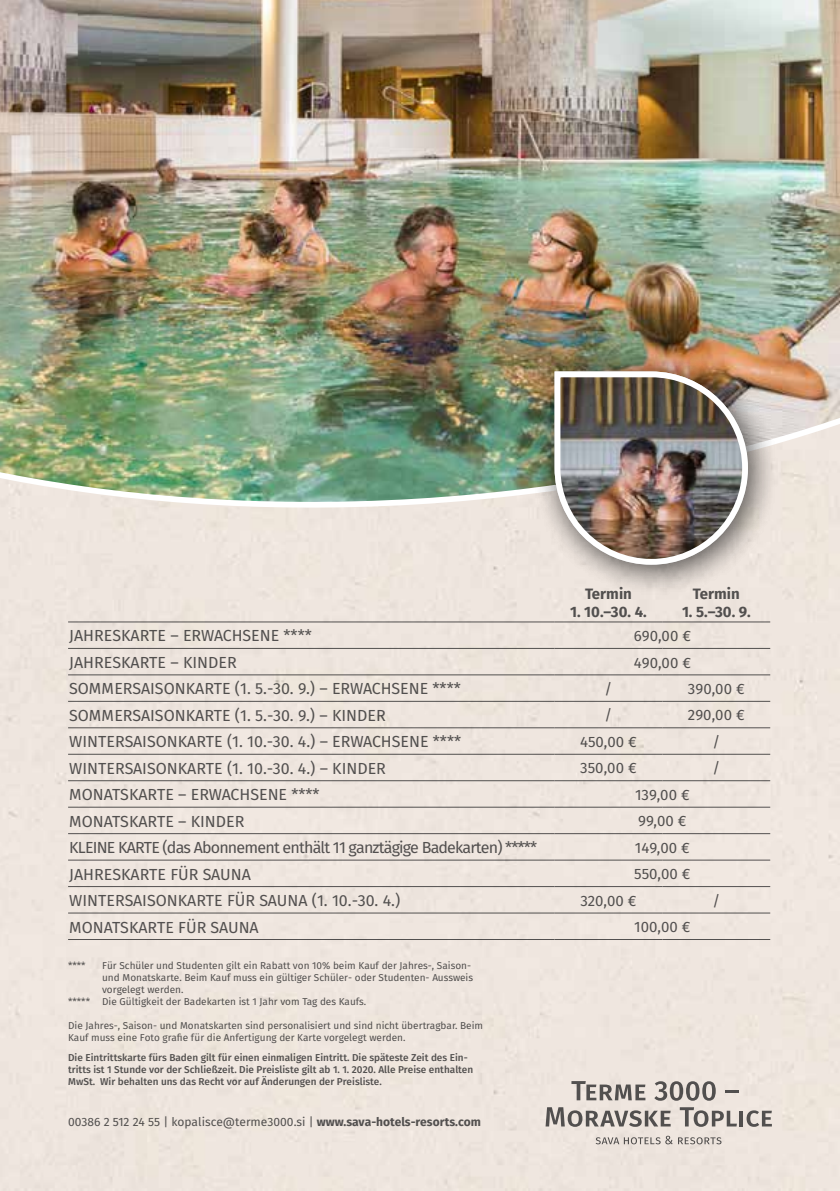
<style>
.page{position:relative;width:840px;height:1191px;background:#fff}
.page>*{position:absolute;margin:0;border:0;box-sizing:border-box;transform-origin:0 0}
.t1{font:16px "Fira Sans";color:#58595b}
.t2{font:16px "Fira Sans";letter-spacing:-.05em;color:#58595b}
.t3{font:15px "Fira Sans";color:#58595b}
.t4{font:700 15px "Fira Sans";color:#58595b}
.t5{font:12px "Fira Sans";color:#58595b}
.t6{font:10px/12px "Fira Sans";color:#58595b}
.t7{font:500 10px/12px "Fira Sans";color:#58595b}
.s1{font-weight:700}
</style>
<div class="page">
<div style="left:0;top:517px;width:839px;height:674px;background:#efe6df"></div>
<img style="left:0;top:0;width:839px;height:407px">
<img style="left:0;top:407px;width:839px;height:110px">
<div style="left:531px;top:349px;width:248px;height:247px;background:#000;opacity:.4"></div>
<img style="left:551px;top:368px;width:199px;height:199px">
<hr style="left:68px;top:648px;width:486px;height:1px;background:#58595b">
<hr style="left:554px;top:648px;width:108px;height:1px;background:#58595b">
<hr style="left:662px;top:648px;width:107px;height:1px;background:#58595b">
<hr style="left:68px;top:674px;width:486px;height:1px;background:#58595b">
<hr style="left:554px;top:674px;width:108px;height:1px;background:#58595b">
<hr style="left:662px;top:674px;width:107px;height:1px;background:#58595b">
<hr style="left:68px;top:701px;width:486px;height:1px;background:#58595b">
<hr style="left:554px;top:701px;width:108px;height:1px;background:#58595b">
<hr style="left:662px;top:701px;width:107px;height:1px;background:#58595b">
<hr style="left:68px;top:727px;width:486px;height:1px;background:#58595b">
<hr style="left:554px;top:727px;width:108px;height:1px;background:#58595b">
<hr style="left:662px;top:727px;width:107px;height:1px;background:#58595b">
<hr style="left:68px;top:754px;width:486px;height:1px;background:#58595b">
<hr style="left:554px;top:754px;width:108px;height:1px;background:#58595b">
<hr style="left:662px;top:754px;width:107px;height:1px;background:#58595b">
<hr style="left:68px;top:780px;width:486px;height:1px;background:#58595b">
<hr style="left:554px;top:780px;width:108px;height:1px;background:#58595b">
<hr style="left:662px;top:780px;width:107px;height:1px;background:#58595b">
<hr style="left:68px;top:807px;width:486px;height:1px;background:#58595b">
<hr style="left:554px;top:807px;width:108px;height:1px;background:#58595b">
<hr style="left:662px;top:807px;width:107px;height:1px;background:#58595b">
<hr style="left:68px;top:833px;width:486px;height:1px;background:#58595b">
<hr style="left:554px;top:833px;width:108px;height:1px;background:#58595b">
<hr style="left:662px;top:833px;width:107px;height:1px;background:#58595b">
<hr style="left:68px;top:859px;width:486px;height:1px;background:#58595b">
<hr style="left:554px;top:859px;width:108px;height:1px;background:#58595b">
<hr style="left:662px;top:859px;width:107px;height:1px;background:#58595b">
<hr style="left:68px;top:886px;width:486px;height:1px;background:#58595b">
<hr style="left:554px;top:886px;width:108px;height:1px;background:#58595b">
<hr style="left:662px;top:886px;width:107px;height:1px;background:#58595b">
<hr style="left:68px;top:912px;width:486px;height:1px;background:#58595b">
<hr style="left:554px;top:912px;width:108px;height:1px;background:#58595b">
<hr style="left:662px;top:912px;width:107px;height:1px;background:#58595b">
<hr style="left:68px;top:939px;width:486px;height:1px;background:#58595b">
<hr style="left:554px;top:939px;width:108px;height:1px;background:#58595b">
<hr style="left:662px;top:939px;width:107px;height:1px;background:#58595b">
<hr style="left:68px;top:621px;width:486px;height:1px;background:#58595b">
<hr style="left:554px;top:621px;width:108px;height:1px;background:#58595b">
<hr style="left:662px;top:621px;width:107px;height:1px;background:#58595b">
<svg style="left:595px;top:1135px;width:126px;height:9px"></svg>
<svg style="left:571px;top:1081px;width:74px;height:19px"></svg>
<svg style="left:654px;top:1081px;width:61px;height:19px"></svg>
<svg style="left:724px;top:1090px;width:13px;height:3px"></svg>
<svg style="left:545px;top:1107px;width:125px;height:19px;background:#aca6a2"></svg>
<svg style="left:679px;top:1107px;width:57px;height:19px"></svg>
<hr style="left:739px;top:1110px;width:3px;height:16px;background:#58595b">
<svg style="left:746px;top:1110px;width:25px;height:16px"></svg>
<h2 class="t4" style="left:584px;top:583px;width:48px">Termin</h2>
<h2 class="t4" style="left:570px;top:601px;width:78px">1. 10.–30. 4.</h2>
<h2 class="t4" style="left:692px;top:583px;width:48px">Termin</h2>
<h2 class="t4" style="left:681px;top:601px;width:70px">1. 5.–30. 9.</h2>
<h1 class="t1" style="left:69px;top:624px;width:244px">JAHRESKARTE – ERWACHSENE ****</h1>
<h2 class="t3" style="left:633px;top:625px;width:59px">690,00 €</h2>
<h1 class="t1" style="left:69px;top:651px;width:169px">JAHRESKARTE – KINDER</h1>
<h2 class="t3" style="left:633px;top:652px;width:59px">490,00 €</h2>
<h1 class="t1" style="left:69px;top:677px;width:393px">SOMMERSAISONKARTE (1. 5.-30. 9.) – ERWACHSENE ****</h1>
<h2 class="t3" style="left:604px;top:678px;width:9px">/</h2>
<h2 class="t3" style="left:687px;top:678px;width:58px">390,00 €</h2>
<h1 class="t1" style="left:69px;top:704px;width:318px">SOMMERSAISONKARTE (1. 5.-30. 9.) – KINDER</h1>
<h2 class="t3" style="left:604px;top:704px;width:9px">/</h2>
<h2 class="t3" style="left:687px;top:704px;width:58px">290,00 €</h2>
<h1 class="t1" style="left:69px;top:730px;width:393px">WINTERSAISONKARTE (1. 10.-30. 4.) – ERWACHSENE ****</h1>
<h2 class="t3" style="left:579px;top:731px;width:58px">450,00 €</h2>
<h2 class="t3" style="left:712px;top:731px;width:9px">/</h2>
<h1 class="t1" style="left:69px;top:757px;width:318px">WINTERSAISONKARTE (1. 10.-30. 4.) – KINDER</h1>
<h2 class="t3" style="left:580px;top:757px;width:58px">350,00 €</h2>
<h2 class="t3" style="left:712px;top:757px;width:9px">/</h2>
<h1 class="t1" style="left:69px;top:783px;width:252px">MONATSKARTE – ERWACHSENE ****</h1>
<h2 class="t3" style="left:634px;top:784px;width:56px">139,00 €</h2>
<h1 class="t1" style="left:69px;top:810px;width:177px">MONATSKARTE – KINDER</h1>
<h2 class="t3" style="left:637px;top:810px;width:50px">99,00 €</h2>
<h1 class="t2" style="left:69px;top:836px;width:469px">KLEINE KARTE (das Abonnement enthält 11 ganztägige Badekarten) *****</h1>
<h2 class="t3" style="left:634px;top:837px;width:57px">149,00 €</h2>
<h1 class="t1" style="left:69px;top:863px;width:183px">JAHRESKARTE FÜR SAUNA</h1>
<h2 class="t3" style="left:633px;top:863px;width:58px">550,00 €</h2>
<h1 class="t1" style="left:69px;top:889px;width:332px">WINTERSAISONKARTE FÜR SAUNA (1. 10.-30. 4.)</h1>
<h2 class="t3" style="left:580px;top:890px;width:58px">320,00 €</h2>
<h2 class="t3" style="left:712px;top:890px;width:9px">/</h2>
<h1 class="t1" style="left:69px;top:915px;width:191px">MONATSKARTE FÜR SAUNA</h1>
<h2 class="t3" style="left:634px;top:916px;width:58px">100,00 €</h2>
<p class="t6" style="left:68px;top:960px;width:19px">****</p>
<p class="t6" style="left:102px;top:960px;width:370px">Für Schüler und Studenten gilt ein Rabatt von 10% beim Kauf der Jahres-, Saison-</p>
<p class="t6" style="left:102px;top:972px;width:372px">und Monatskarte. Beim Kauf muss ein gültiger Schüler- oder Studenten- Aussweis</p>
<p class="t6" style="left:102px;top:984px;width:83px">vorgelegt werden.</p>
<p class="t6" style="left:68px;top:996px;width:299px">***** Die Gültigkeit der Badekarten ist 1 Jahr vom Tag des Kaufs.</p>
<p class="t6" style="left:68px;top:1020px;width:416px">Die Jahres-, Saison- und Monatskarten sind personalisiert und sind nicht übertragbar. Beim<br>Kauf muss eine Foto grafie für die Anfertigung der Karte vorgelegt werden.</p>
<p class="t7" style="left:68px;top:1052px;width:406px">Die Eintrittskarte fürs Baden gilt für einen einmaligen Eintritt. Die späteste Zeit des Ein&shy;tritts ist 1 Stunde vor der Schließzeit. Die Preisliste gilt ab 1. 1. 2020. Alle Preise enthalten<br>MwSt. Wir behalten uns das Recht vor auf Änderungen der Preisliste.</p>
<p class="t5" style="left:68px;top:1113px;width:414px">00386 2 512 24 55 | kopalisce@terme3000.si | <span class="s1">www.sava-hotels-resorts.com</span></p>
</div>
